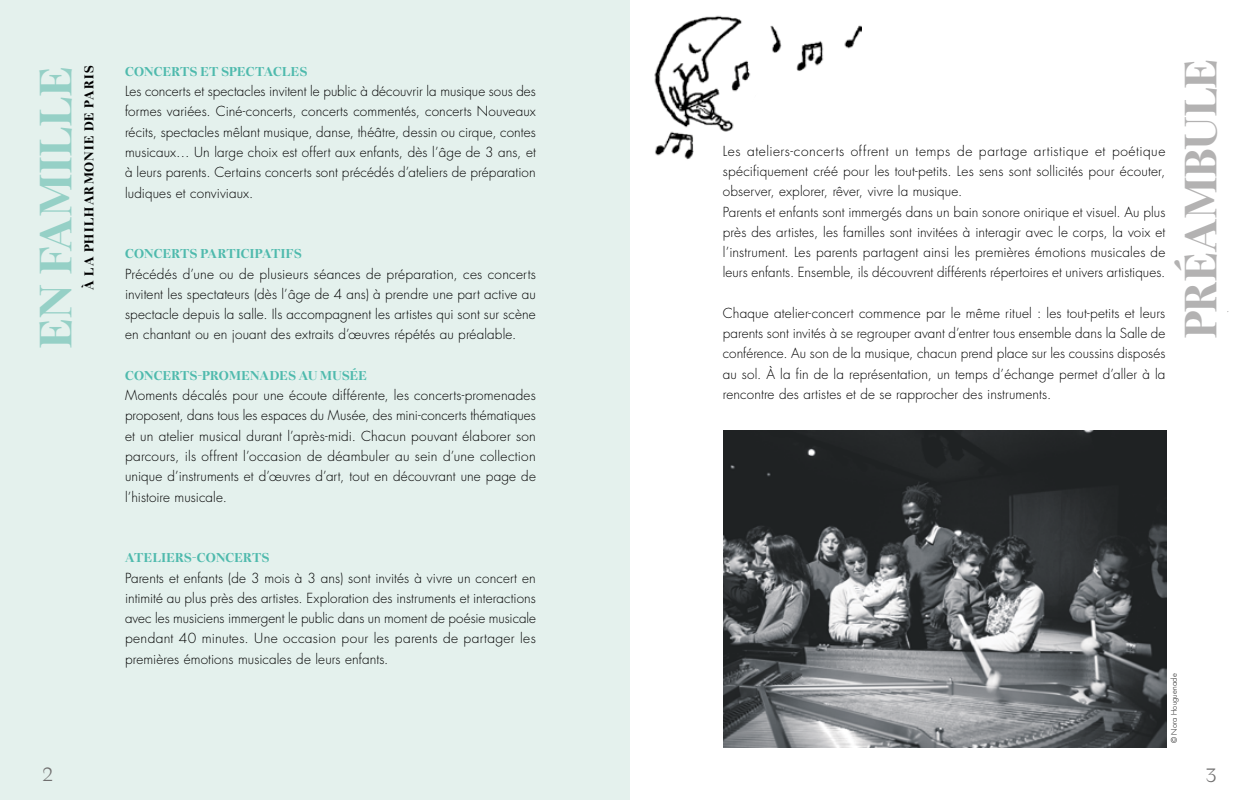
<style>
.page{position:relative;width:1259px;height:800px;background:#fff}
.page>*{position:absolute;margin:0;border:0;box-sizing:border-box;transform-origin:0 0}
.SECTION{font:700 45px "Nantes";color:#b3b2b2}
.SECTION-2{font:700 45px "Nantes";letter-spacing:.005em;color:#95d0c6}
.FOLIO{font:19.5px "Nantes";color:#706f6f}
._02_02_TEXTE_COURANT{font:300 13.5px/20.2px "Futura LTW1 G";letter-spacing:.01em;color:#000;text-align:justify}
._02_02_TEXTE_COURANT-2{font:300 13.5px/20.2px "Futura Std";letter-spacing:.005em;color:#000;text-align:justify}
._02_01_TITRE_NIV2{font:700 12.75px "Nantes";letter-spacing:.015em;color:#4fbaad}
._06_08_MENTION_EN_FAMILLE{font:700 12.75px "Nantes";letter-spacing:.1em;color:#000}
._02_04_Mention{font:300 7.5px "Futura Std";letter-spacing:.015em;color:#000}
</style>
<div class="page">
<img style="left:723px;top:430px;width:443px;height:317px">
<svg style="left:629px;top:0;width:233px;height:170px"></svg>
<div style="left:0;top:0;width:629px;height:799px;background:#e4f1ed"></div>
<p class="SECTION-2" style="left:22px;top:348px;width:283px;rotate:-90deg">EN FAMILLE</p>
<p class="_06_08_MENTION_EN_FAMILLE" style="left:79px;top:290px;width:226px;rotate:-90deg">À LA PHILHARMONIE DE PARIS</p>
<p class="_02_01_TITRE_NIV2" style="left:125px;top:62px;width:184px">CONCERTS ET SPECTACLES</p>
<p class="_02_02_TEXTE_COURANT" style="left:125px;top:80px;width:412px">Les concerts et spectacles invitent le public à découvrir la musique sous des formes variées. Ciné-concerts, concerts commentés, concerts Nouveaux récits, spectacles mêlant musique, danse, théâtre, dessin ou cirque, contes musicaux… Un large choix est offert aux enfants, dès l’âge de 3 ans, et à leurs parents. Certains concerts sont précédés d’ateliers de préparation ludiques et conviviaux.</p>
<p class="_02_01_TITRE_NIV2" style="left:125px;top:244px;width:178px">CONCERTS PARTICIPATIFS</p>
<p class="_02_02_TEXTE_COURANT" style="left:125px;top:262px;width:412px">Précédés d’une ou de plusieurs séances de préparation, ces concerts invitent les spectateurs (dès l’âge de 4 ans) à prendre une part active au spectacle depuis la salle. Ils accompagnent les artistes qui sont sur scène en chantant ou en jouant des extraits d’œuvres répétés au préalable.</p>
<p class="_02_01_TITRE_NIV2" style="left:125px;top:366px;width:243px">CONCERTS-PROMENADES AU MUSÉE</p>
<p class="_02_02_TEXTE_COURANT" style="left:125px;top:384px;width:412px">Moments décalés pour une écoute différente, les concerts-promenades proposent, dans tous les espaces du Musée, des mini-concerts thématiques et un atelier musical durant l’après-midi. Chacun pouvant élaborer son parcours, ils offrent l’occasion de déambuler au sein d’une collection unique d’instruments et d’œuvres d’art, tout en découvrant une page de l’histoire musicale.</p>
<p class="_02_01_TITRE_NIV2" style="left:125px;top:548px;width:146px">ATELIERS-CONCERTS</p>
<p class="_02_02_TEXTE_COURANT" style="left:125px;top:566px;width:412px">Parents et enfants (de 3 mois à 3 ans) sont invités à vivre un concert en intimité au plus près des artistes. Exploration des instruments et interactions avec les musiciens immergent le public dans un moment de poésie musicale pendant 40 minutes. Une occasion pour les parents de partager les premières émotions musicales de leurs enfants.</p>
<p class="FOLIO" style="left:43px;top:759px;width:12px">2</p>
<p class="_02_02_TEXTE_COURANT-2" style="left:723px;top:141px;width:444px">Les ateliers-concerts offrent un temps de partage artistique et poétique spécifiquement créé pour les tout-petits. Les sens sont sollicités pour écouter, observer, explorer, rêver, vivre la musique.</p>
<p class="_02_02_TEXTE_COURANT-2" style="left:723px;top:202px;width:444px">Parents et enfants sont immergés dans un bain sonore onirique et visuel. Au plus près des artistes, les familles sont invitées à interagir avec le corps, la voix et l’instrument. Les parents partagent ainsi les premières émotions musicales de leurs enfants. Ensemble, ils découvrent différents répertoires et univers artistiques.</p>
<p class="_02_02_TEXTE_COURANT-2" style="left:723px;top:303px;width:444px">Chaque atelier-concert commence par le même rituel : les tout-petits et leurs parents sont invités à se regrouper avant d’entrer tous ensemble dans la Salle de conférence. Au son de la musique, chacun prend place sur les coussins disposés au sol. À la fin de la représentation, un temps d’échange permet d’aller à la rencontre des artistes et de se rapprocher des instruments.</p>
<p class="SECTION" style="left:1167px;top:338px;width:282px;rotate:-90deg">PRÉAMBULE</p>
<p class="_02_04_Mention" style="left:1169px;top:742px;width:71px;rotate:-90deg">© Nora Houguenade</p>
<p class="FOLIO" style="left:1205px;top:761px;width:12px">3</p>
</div>
